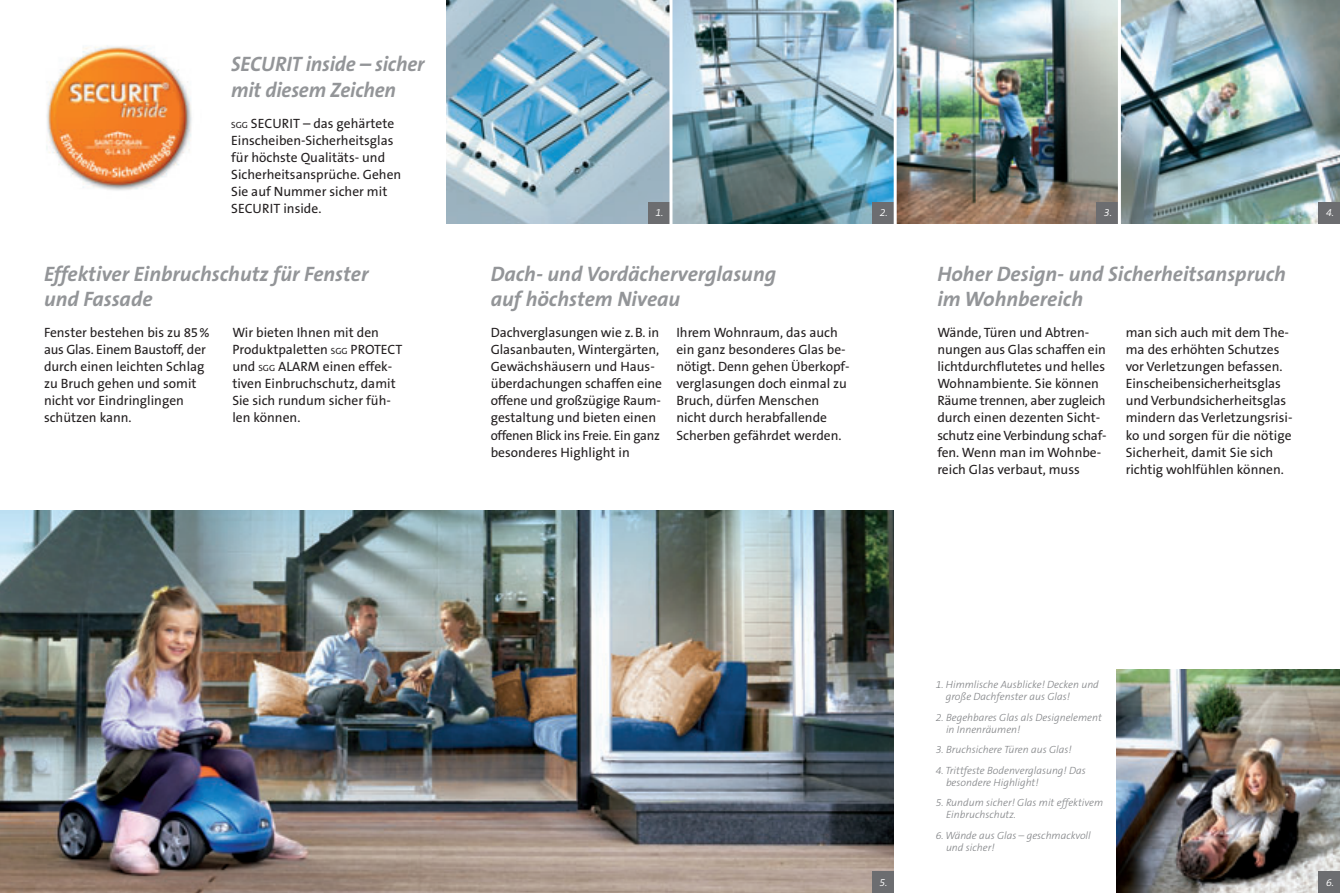
<style>
.page{position:relative;width:1340px;height:893px;background:#fff}
.page>*{position:absolute;margin:0;border:0;box-sizing:border-box;transform-origin:0 0}
.t1{font:italic 700 21px/25.2px "The Sans B7";color:#939598}
.t2{font:13.5px/17px "The Sans B5 Plain";color:#231f20}
.t3{font:italic 300 10.5px/12px "The Sans B3";color:#808285}
.t4{font:italic 300 10.5px "The Sans B4";color:#fff}
.s1{font-size:9px}
</style>
<div class="page">
<img style="left:896px;top:0;width:221px;height:223px">
<img style="left:1116px;top:670px;width:223px;height:223px">
<img style="left:446px;top:0;width:223px;height:223px">
<img style="left:672px;top:0;width:221px;height:223px">
<img style="left:0;top:510px;width:893px;height:383px">
<div style="left:648px;top:202px;width:21px;height:21px;background:#6c6d70"></div>
<div style="left:872px;top:202px;width:21px;height:21px;background:#6c6d70"></div>
<div style="left:1096px;top:202px;width:21px;height:21px;background:#6c6d70"></div>
<img style="left:1120px;top:0;width:219px;height:223px">
<div style="left:1318px;top:202px;width:21px;height:21px;background:#6c6d70"></div>
<div style="left:872px;top:872px;width:21px;height:21px;background:#6c6d70"></div>
<div style="left:1318px;top:872px;width:21px;height:21px;background:#6c6d70"></div>
<img style="left:46px;top:45px;width:146px;height:146px">
<h1 class="t1" style="left:231px;top:53px;width:195px">SECURIT inside – sicher mit diesem Zeichen</h1>
<p class="t2" style="left:231px;top:116px;width:172px"><span class="s1">SGG</span> SECURIT – das gehärtete<br>Einscheiben-Sicherheitsglas für höchste Qualitäts- und<br>Sicherheitsansprüche. Gehen<br>Sie auf Nummer sicher mit<br>SECURIT inside.</p>
<h1 class="t1" style="left:44px;top:262px;width:326px">Effektiver Einbruchschutz für Fenster und Fassade</h1>
<p class="t2" style="left:44px;top:325px;width:167px">Fenster bestehen bis zu 85% aus Glas. Einem Baustoff, der durch einen leichten Schlag zu Bruch gehen und somit nicht vor Eindringlingen schützen kann.</p>
<p class="t2" style="left:232px;top:325px;width:172px">Wir bieten Ihnen mit den<br>Produktpaletten <span class="s1">SGG</span> PROTECT und <span class="s1">SGG</span> ALARM einen effek&shy;tiven Einbruchschutz, damit<br>Sie sich rundum sicher füh&shy;len können.</p>
<p class="t4" style="left:655px;top:208px;width:10px">1.</p>
<p class="t4" style="left:879px;top:208px;width:10px">2.</p>
<p class="t4" style="left:1103px;top:208px;width:10px">3.</p>
<p class="t4" style="left:1325px;top:208px;width:10px">4.</p>
<h1 class="t1" style="left:490px;top:262px;width:287px">Dach- und Vordächerverglasung auf höchstem Niveau</h1>
<h1 class="t1" style="left:937px;top:262px;width:350px">Hoher Design- und Sicherheitsanspruch im Wohnbereich</h1>
<p class="t2" style="left:490px;top:325px;width:173px">Dachverglasungen wie z.B. in<br>Glasanbauten, Wintergärten,<br>Gewächshäusern und Haus&shy;überdachungen schaffen eine offene und großzügige Raum&shy;gestaltung und bieten einen offenen Blick ins Freie. Ein ganz besonderes Highlight in</p>
<p class="t2" style="left:937px;top:325px;width:171px">Wände, Türen und Abtren&shy;nungen aus Glas schaffen ein lichtdurchflutetes und helles<br>Wohnambiente. Sie können<br>Räume trennen, aber zugleich durch einen dezenten Sicht&shy;schutz eine Verbindung schaf&shy;fen. Wenn man im Wohnbe&shy;reich Glas verbaut, muss</p>
<p class="t2" style="left:1125px;top:325px;width:168px">man sich auch mit dem The&shy;ma des erhöhten Schutzes vor Verletzungen befassen.<br>Einscheibensicherheitsglas und Verbundsicherheitsglas mindern das Verletzungsrisi&shy;ko und sorgen für die nötige<br>Sicherheit, damit Sie sich richtig wohlfühlen können.</p>
<p class="t2" style="left:676px;top:325px;width:175px">Ihrem Wohnraum, das auch ein ganz besonderes Glas be&shy;nötigt. Denn gehen Überkopf&shy;verglasungen doch einmal zu<br>Bruch, dürfen Menschen nicht durch herabfallende<br>Scherben gefährdet werden.</p>
<p class="t3" style="left:945px;top:679px;width:155px;text-indent:-10px">1. Himmlische Ausblicke! Decken und große Dachfenster aus Glas!</p>
<p class="t3" style="left:946px;top:712px;width:157px;text-indent:-10px">2. Begehbares Glas als Designelement in Innenräumen!</p>
<p class="t3" style="left:935px;top:744px;width:137px">3. Bruchsichere Türen aus Glas!</p>
<p class="t3" style="left:946px;top:765px;width:141px;text-indent:-10px">4. Trittfeste Bodenverglasung! Das besondere Highlight!</p>
<p class="t3" style="left:946px;top:797px;width:159px;text-indent:-10px">5. Rundum sicher! Glas mit effektivem<br>Einbruchschutz.</p>
<p class="t3" style="left:946px;top:830px;width:146px;text-indent:-10px">6. Wände aus Glas – geschmackvoll und sicher!</p>
<p class="t4" style="left:879px;top:877px;width:10px">5.</p>
<p class="t4" style="left:1325px;top:877px;width:10px">6.</p>
</div>
